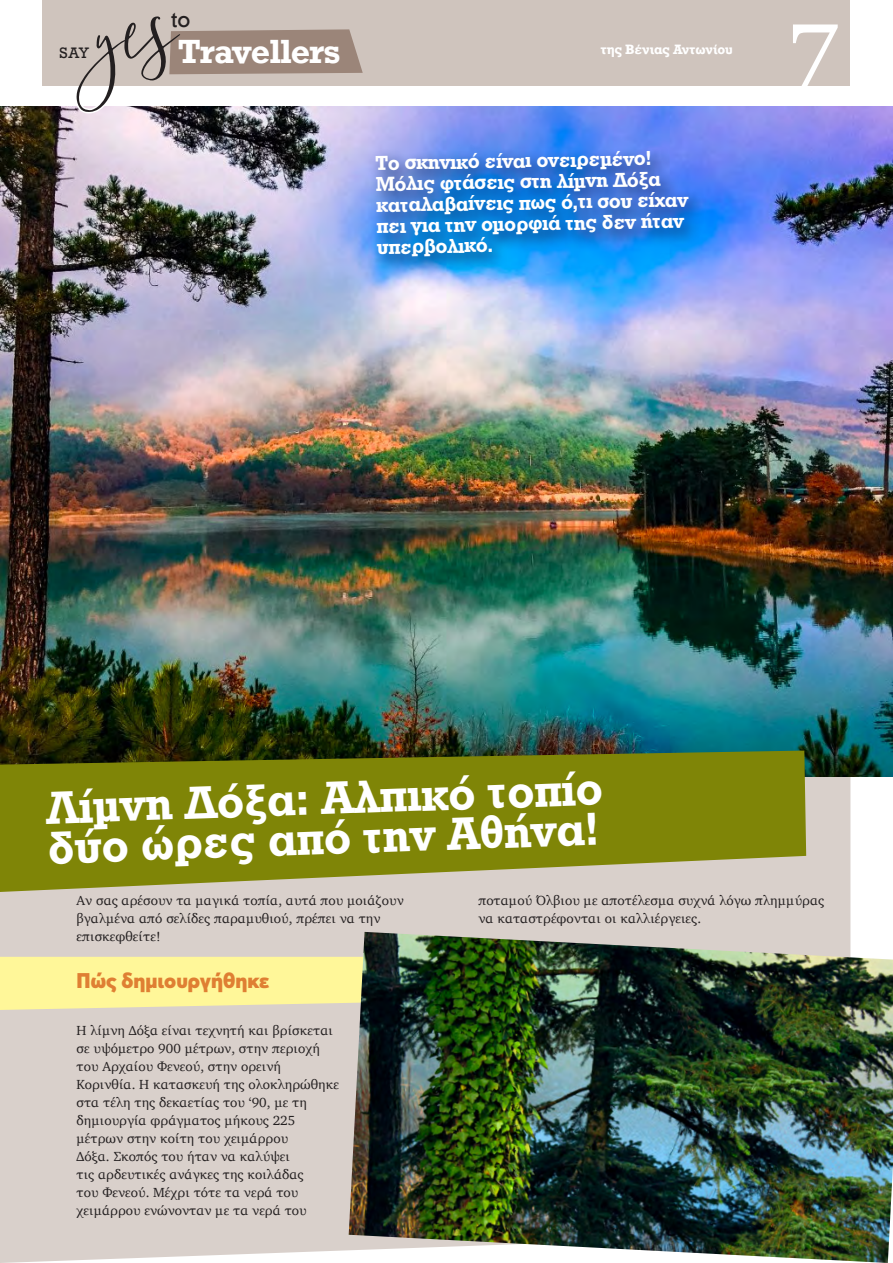
<style>
.page{position:relative;width:893px;height:1263px;background:#fff}
.page>*{position:absolute;margin:0;border:0;box-sizing:border-box;transform-origin:0 0}
.t1{font:97.5px "Georgia";color:#fff}
.t2{font:48px/39.9px "UB Rockwell Bold";color:#fff}
.t3{font:700 31.5px "Rockwell";letter-spacing:-.03em;color:#fff}
.t4{font:21px/21px "UB Rockwell Bold";color:#fff}
.t5{font:900 21px "Averta";color:#df7f33}
.t6{font:21px "Rockwell";color:#231f20}
.t7{font:14.25px "Rockwell";color:#231f20}
.t8{font:13.5px/18px "Charter";letter-spacing:.005em;color:#231f20}
.t9{font:700 12.75px "Rockwell";color:#fff}
</style>
<div class="page">
<div style="left:0;top:776px;width:850px;height:487px;background:#d9d0cb"></div>
<img style="left:0;top:106px;width:893px;height:670px">
<div style="left:43px;top:0;width:807px;height:85px;background:#cfc4bd"></div>
<svg style="left:0;top:957px;width:349px;height:53px;background:#fcf49c"></svg>
<img style="left:369px;top:144px;width:339px;height:132px">
<svg style="left:0;top:750px;width:806px;height:142px;background:#858920"></svg>
<svg style="left:74px;top:16px;width:289px;height:100px"></svg>
<img style="left:349px;top:932px;width:544px;height:331px">
<h3 class="t6" style="left:171px;top:6px;width:21px">to</h3>
<p class="t7" style="left:59px;top:44px;width:32px">SAY</p>
<h3 class="t3" style="left:178px;top:31px;width:164px">Travellers</h3>
<p class="t9" style="left:601px;top:41px;width:133px">της Βένιας Αντωνίου</p>
<h3 class="t4" style="left:375px;top:152px;width:313px;rotate:-1deg">Το σκηνικό είναι ονειρεμένο!<br>Μόλις φτάσεις στη λίμνη Δόξα καταλαβαίνεις πως ό,τι σου είχαν πει για την ομορφιά της δεν ήταν υπερβολικό.</h3>
<h1 class="t1" style="left:789px;top:-29px;width:50px">7</h1>
<h2 class="t2" style="left:46px;top:787px;width:558px;rotate:-2deg">Λίμνη Δόξα: Αλπικό τοπίο δύο ώρες από την Αθήνα!</h2>
<p class="t8" style="left:77px;top:891px;width:329px">Αν σας αρέσουν τα μαγικά τοπία, αυτά που μοιάζουν βγαλμένα από σελίδες παραμυθιού, πρέπει να την επισκεφθείτε!</p>
<h3 class="t5" style="left:77px;top:967px;width:194px">Πώς δημιουργήθηκε</h3>
<p class="t8" style="left:77px;top:1021px;width:264px">Η λίμνη Δόξα είναι τεχνητή και βρίσκεται σε υψόμετρο 900 μέτρων, στην περιοχή του Αρχαίου Φενεού, στην ορεινή Κορινθία. Η κατασκευή της ολοκληρώθηκε στα τέλη της δεκαετίας του ‘90, με τη δημιουργία φράγματος μήκους 225 μέτρων στην κοίτη του χειμάρρου<br>Δόξα. Σκοπός του ήταν να καλύψει<br>τις αρδευτικές ανάγκες της κοιλάδας<br>του Φενεού. Μέχρι τότε τα νερά του χειμάρρου ενώνονταν με τα νερά του</p>
<p class="t8" style="left:478px;top:891px;width:347px">ποταμού Όλβιου με αποτέλεσμα συχνά λόγω πλημμύρας να καταστρέφονται οι καλλιέργειες.</p>
</div>
